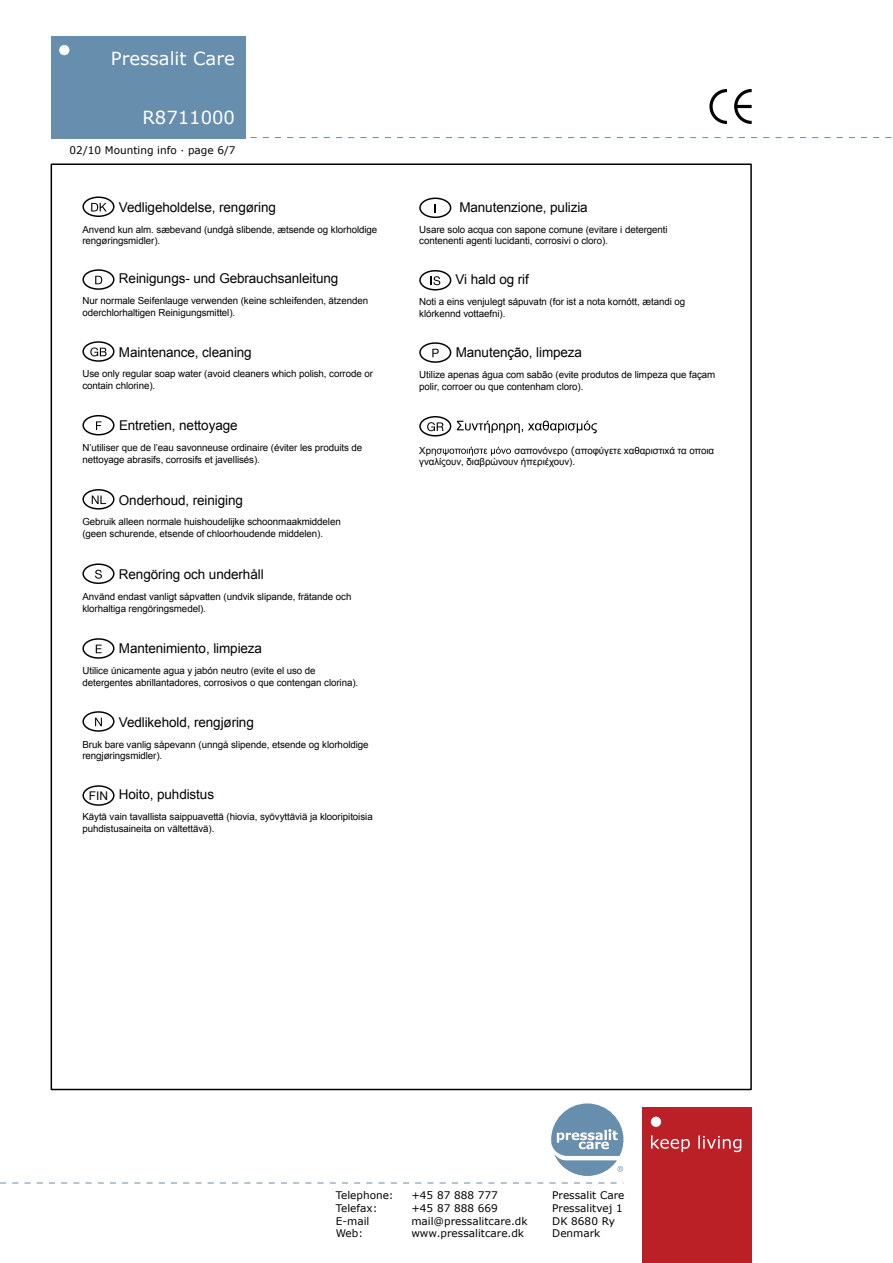
<style>
.page{position:relative;width:893px;height:1263px;background:#fff}
.page>*{position:absolute;margin:0;border:0;box-sizing:border-box;transform-origin:0 0}
.t1{font:18px "Verdana";color:#fff}
.t2{font:13.5px "Arial";letter-spacing:-.01em;color:#010202}
.t3{font:12px "Arial";color:#010202}
.t4{font:10.5px/12.6px "Verdana";color:#010202}
.t5{font:9.75px/11.7px "Arial";letter-spacing:-.01em;color:#010202}
.s1{font-family:"Verdana"}
</style>
<div class="page">
<svg style="left:250px;top:137px;width:642px;height:1px"></svg>
<svg style="left:0;top:1182px;width:623px;height:1px"></svg>
<div style="left:51px;top:36px;width:195px;height:102px;background:#678eac"></div>
<div style="left:59px;top:45px;width:10px;height:10px;background:#fff;border-radius:50%"></div>
<svg style="left:551px;top:1103px;width:72px;height:73px"></svg>
<div style="left:642px;top:1107px;width:110px;height:156px;background:#ba2025"></div>
<svg style="left:651px;top:1135px;width:39px;height:17px"></svg>
<svg style="left:698px;top:1135px;width:43px;height:17px"></svg>
<div style="left:651px;top:1117px;width:10px;height:10px;background:#fff;border-radius:50%"></div>
<svg style="left:709px;top:89px;width:43px;height:35px"></svg>
<hr style="left:736px;top:105px;width:16px;height:3px;background:#010202">
<div style="left:82px;top:196px;width:33px;height:21px;border:1px solid #010202;border-radius:50%"></div>
<svg style="left:91px;top:203px;width:16px;height:8px"></svg>
<div style="left:82px;top:269px;width:33px;height:21px;border:1px solid #010202;border-radius:50%"></div>
<svg style="left:95px;top:276px;width:7px;height:8px"></svg>
<div style="left:82px;top:341px;width:33px;height:21px;border:1px solid #010202;border-radius:50%"></div>
<svg style="left:90px;top:347px;width:17px;height:9px"></svg>
<div style="left:82px;top:415px;width:33px;height:20px;border:1px solid #010202;border-radius:50%"></div>
<svg style="left:96px;top:421px;width:6px;height:9px"></svg>
<div style="left:82px;top:489px;width:33px;height:21px;border:1px solid #010202;border-radius:50%"></div>
<svg style="left:92px;top:495px;width:14px;height:9px"></svg>
<div style="left:419px;top:198px;width:32px;height:20px;border:1px solid #010202;border-radius:50%"></div>
<div style="left:82px;top:638px;width:33px;height:21px;border:1px solid #010202;border-radius:50%"></div>
<svg style="left:96px;top:645px;width:6px;height:8px"></svg>
<div style="left:82px;top:563px;width:33px;height:21px;border:1px solid #010202;border-radius:50%"></div>
<svg style="left:95px;top:570px;width:7px;height:9px"></svg>
<div style="left:82px;top:711px;width:33px;height:21px;border:1px solid #010202;border-radius:50%"></div>
<svg style="left:95px;top:718px;width:7px;height:8px"></svg>
<div style="left:419px;top:270px;width:32px;height:20px;border:1px solid #010202;border-radius:50%"></div>
<svg style="left:431px;top:276px;width:9px;height:9px"></svg>
<div style="left:419px;top:342px;width:32px;height:21px;border:1px solid #010202;border-radius:50%"></div>
<svg style="left:432px;top:349px;width:7px;height:8px"></svg>
<div style="left:419px;top:416px;width:32px;height:20px;border:1px solid #010202;border-radius:50%"></div>
<svg style="left:427px;top:422px;width:17px;height:9px"></svg>
<svg style="left:457px;top:421px;width:140px;height:12px"></svg>
<svg style="left:432px;top:447px;width:79px;height:9px"></svg>
<div style="left:82px;top:785px;width:33px;height:21px;border:1px solid #010202;border-radius:50%"></div>
<h1 class="t1" style="left:111px;top:46px;width:125px">Pressalit Care</h1>
<h1 class="t1" style="left:142px;top:105px;width:94px">R8711000</h1>
<p class="t4" style="left:70px;top:144px;width:167px">02/10 Mounting info · page 6/7</p>
<h2 class="t2" style="left:119px;top:198px;width:159px">Vedligeholdelse, rengøring</h2>
<p class="t5" style="left:82px;top:223px;width:296px">Anvend kun alm. sæbevand (undgå slibende, ætsende og klorholdige rengøringsmidler).</p>
<h2 class="t2" style="left:119px;top:270px;width:221px">Reinigungs- und Gebrauchsanleitung</h2>
<p class="t5" style="left:82px;top:295px;width:287px">Nur normale Seifenlauge verwenden (keine schleifenden, ätzenden oderchlorhaltigen Reinigungsmittel).</p>
<h2 class="t2" style="left:119px;top:343px;width:134px">Maintenance, cleaning</h2>
<p class="t5" style="left:82px;top:368px;width:292px">Use only regular soap water (avoid cleaners which polish, corrode or contain chlorine).</p>
<h2 class="t2" style="left:119px;top:416px;width:120px">Entretien, nettoyage</h2>
<p class="t5" style="left:82px;top:442px;width:281px">N’utiliser que de l’eau savonneuse ordinaire (éviter les produits de nettoyage abrasifs, corrosifs et javellisés).</p>
<h2 class="t2" style="left:119px;top:491px;width:126px">Onderhoud, reiniging</h2>
<p class="t5" style="left:82px;top:516px;width:260px">Gebruik alleen normale huishoudelijke schoonmaakmiddelen (geen schurende, etsende of chloorhoudende middelen).</p>
<h2 class="t2" style="left:119px;top:566px;width:146px">Rengöring och underhåll</h2>
<p class="t5" style="left:82px;top:591px;width:271px">Använd endast vanligt såpvatten (undvik slipande, frätande och klorhaltiga rengöringsmedel).</p>
<h2 class="t2" style="left:119px;top:639px;width:145px">Mantenimiento, limpieza</h2>
<p class="t5" style="left:82px;top:665px;width:277px">Utilice únicamente agua y jabón neutro (evite el uso de detergentes abrillantadores, corrosivos o que contengan clorina).</p>
<h2 class="t2" style="left:119px;top:713px;width:136px">Vedlikehold, rengjøring</h2>
<p class="t5" style="left:82px;top:739px;width:288px">Bruk bare vanlig såpevann (unngå slipende, etsende og klorholdige rengjøringsmidler).</p>
<h2 class="t2" style="left:119px;top:786px;width:97px">Hoito, puhdistus</h2>
<p class="t5" style="left:82px;top:811px;width:292px">Käytä vain tavallista saippuavettä (hiovia, syövyttäviä ja klooripitoisia puhdistusaineita on vältettävä).</p>
<p class="t3" style="left:89px;top:788px;width:21px">FIN</p>
<h2 class="t2" style="left:459px;top:198px;width:130px">Manutenzione, pulizia</h2>
<p class="t5" style="left:419px;top:223px;width:250px">Usare solo acqua con sapone comune (evitare i detergenti contenenti agenti lucidanti, corrosivi o cloro).</p>
<h2 class="t2" style="left:455px;top:270px;width:75px">Vi hald og rif</h2>
<p class="t5" style="left:419px;top:296px;width:267px">Noti a eins venjulegt sápuvatn (for ist a nota kornótt, ætandi og klórkennd vottaefni).</p>
<h2 class="t2" style="left:456px;top:343px;width:128px">Manutenção, limpeza</h2>
<p class="t5" style="left:419px;top:369px;width:298px">Utilize apenas água com sabão (evite produtos de limpeza que façam polir, corroer ou que contenham cloro).</p>
<p class="t5" style="left:419px;top:445px;width:296px;text-indent:95px">σαπονόνεpο <span class="s1">(</span>αποφύγετε xαθαριστιxά τα οποια γναλίςουν, διαβρώνουν ήπεριέχουν).</p>
<p class="t5" style="left:419px;top:445px;width:13px">Xp</p>
<p class="t4" style="left:336px;top:1189px;width:59px">Telephone:<br>Telefax:<br>E-mail<br>Web:</p>
<p class="t4" style="left:411px;top:1189px;width:118px">+45 87 888 777<br>+45 87 888 669 mail@pressalitcare.dk www.pressalitcare.dk</p>
<p class="t4" style="left:552px;top:1189px;width:74px">Pressalit Care<br>Pressalitvej 1<br>DK 8680 Ry<br>Denmark</p>
</div>
